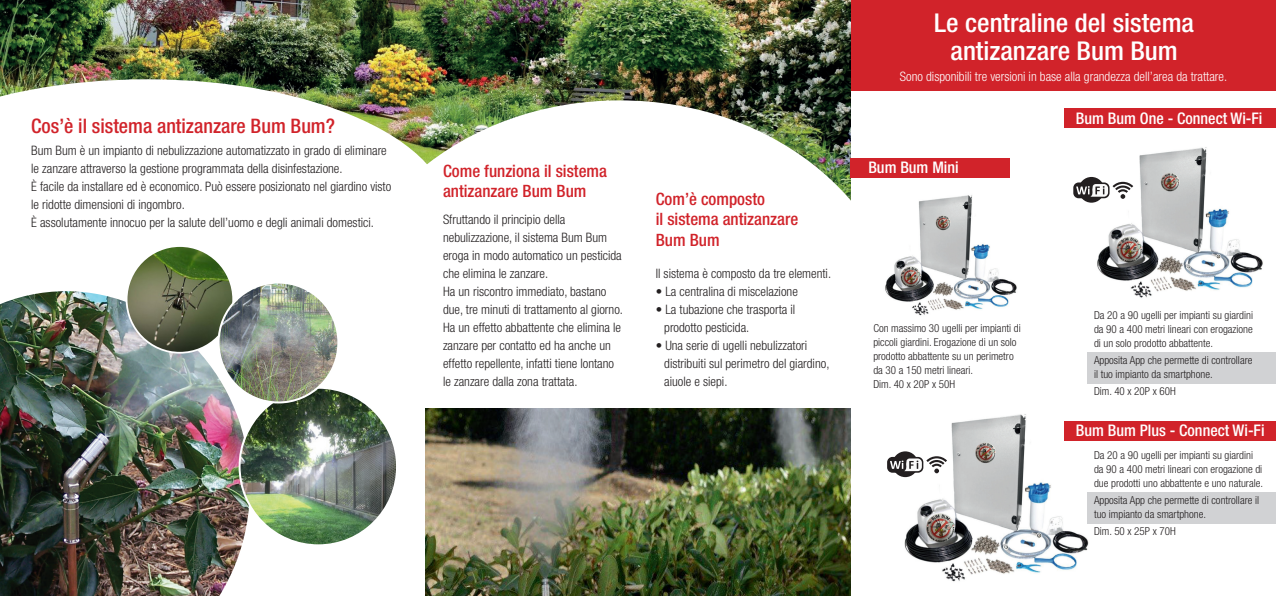
<style>
.page{position:relative;width:1276px;height:596px;background:#fff}
.page>*{position:absolute;margin:0;border:0;box-sizing:border-box;transform-origin:0 0}
.t1{font:500 condensed 25.9px "Helvetica Neue LT Std";color:#fff;scale:1.04 1}
.t2{font:500 condensed 20px "Helvetica Neue LT Std";color:#d1232a}
.t3{font:500 condensed 17px/20px "Helvetica Neue LT Std";color:#d1232a}
.t4{font:500 condensed 16px "Helvetica Neue LT Std";color:#fff}
.t5{font:300 condensed 13px/18px "Helvetica Neue LT Std";color:#231f20}
.t6{font:300 condensed 13px "Helvetica Neue LT Std";color:#fff}
.t7{font:300 condensed 11px/14px "Helvetica Neue LT Std";color:#231f20}
</style>
<div class="page">
<div style="left:1087px;top:492px;width:189px;height:31px;background:#d1d2d4"></div>
<div style="left:786px;top:0;width:490px;height:91px;background:#d1232a"></div>
<img style="left:0;top:0;width:850px;height:199px">
<img style="left:0;top:79px;width:449px;height:120px">
<div style="left:334px;top:100px;width:571px;height:485px;background:#fff;border-radius:50%"></div>
<img style="left:425px;top:408px;width:425px;height:187px">
<img style="left:0;top:291px;width:249px;height:304px">
<img style="left:127px;top:246px;width:106px;height:106px;border-radius:53px">
<div style="left:126px;top:245px;width:108px;height:108px;border:2px solid #fff;border-radius:50%"></div>
<img style="left:240px;top:387px;width:157px;height:158px;border-radius:79px">
<img style="left:219px;top:282px;width:119px;height:120px;border-radius:60px">
<div style="left:218px;top:281px;width:121px;height:122px;border:2px solid #fff;border-radius:50%"></div>
<div style="left:1064px;top:108px;width:212px;height:20px;background:#d1232a"></div>
<img style="left:1084px;top:147px;width:179px;height:151px">
<img style="left:889px;top:414px;width:214px;height:168px">
<div style="left:1064px;top:421px;width:212px;height:19px;background:#d1232a"></div>
<img style="left:885px;top:195px;width:132px;height:121px">
<div style="left:850px;top:158px;width:160px;height:20px;background:#d1232a"></div>
<div style="left:1087px;top:352px;width:189px;height:32px;background:#d1d2d4"></div>
<div style="left:1078px;top:177px;width:26px;height:25px;background:#231f20;border-radius:50%"></div>
<div style="left:1073px;top:182px;width:36px;height:16px;background:#231f20;border-radius:5px"></div>
<svg style="left:1076px;top:182px;width:57px;height:17px"></svg>
<svg style="left:892px;top:451px;width:26px;height:26px"></svg>
<div style="left:887px;top:456px;width:36px;height:16px;background:#231f20;border-radius:5px"></div>
<svg style="left:890px;top:456px;width:57px;height:17px"></svg>
<p class="t2" style="left:31px;top:114px;width:305px">Cos’è il sistema antizanzare Bum Bum?</p>
<p class="t5" style="left:31px;top:141px;width:357px">Bum Bum è un impianto di nebulizzazione automatizzato in grado di eliminare le zanzare attraverso la gestione programmata della disinfestazione.</p>
<p class="t5" style="left:31px;top:177px;width:362px">È facile da installare ed è economico. Può essere posizionato nel giardino visto le ridotte dimensioni di ingombro.</p>
<p class="t5" style="left:31px;top:213px;width:344px">È assolutamente innocuo per la salute dell’uomo e degli animali domestici.</p>
<p class="t3" style="left:443px;top:160px;width:165px">Come funziona il sistema antizanzare Bum Bum</p>
<p class="t5" style="left:443px;top:210px;width:180px">Sfruttando il principio della nebulizzazione, il sistema Bum Bum eroga in modo automatico un pesticida che elimina le zanzare.</p>
<p class="t5" style="left:443px;top:282px;width:181px">Ha un riscontro immediato, bastano due, tre minuti di trattamento al giorno.</p>
<p class="t5" style="left:443px;top:318px;width:180px">Ha un effetto abbattente che elimina le zanzare per contatto ed ha anche un effetto repellente, infatti tiene lontano le zanzare dalla zona trattata.</p>
<p class="t3" style="left:656px;top:189px;width:111px">Com’è composto</p>
<p class="t3" style="left:656px;top:209px;width:144px">il sistema antizanzare</p>
<p class="t3" style="left:656px;top:229px;width:65px">Bum Bum</p>
<p class="t5" style="left:656px;top:264px;width:177px">Il sistema è composto da tre elementi.</p>
<p class="t5" style="left:656px;top:282px;width:144px">• La centralina di miscelazione</p>
<p class="t5" style="left:664px;top:300px;width:133px;text-indent:-9px">• La tubazione che trasporta il prodotto pesticida.</p>
<p class="t5" style="left:664px;top:336px;width:167px;text-indent:-9px">• Una serie di ugelli nebulizzatori distribuiti sul perimetro del giardino, aiuole e siepi.</p>
<p class="t1" style="left:934px;top:8px;width:251px">Le centraline del sistema</p>
<p class="t1" style="left:950px;top:35px;width:220px">antizanzare Bum Bum</p>
<p class="t6" style="left:900px;top:69px;width:329px">Sono disponibili tre versioni in base alla grandezza dell’area da trattare.</p>
<p class="t4" style="left:1076px;top:108px;width:188px">Bum Bum One - Connect Wi-Fi</p>
<p class="t4" style="left:868px;top:158px;width:92px">Bum Bum Mini</p>
<p class="t7" style="left:873px;top:320px;width:149px">Con massimo 30 ugelli per impianti di piccoli giardini. Erogazione di un solo prodotto abbattente su un perimetro da 30 a 150 metri lineari.</p>
<p class="t7" style="left:873px;top:376px;width:83px">Dim. 40 x 20P x 50H</p>
<p class="t7" style="left:1094px;top:307px;width:161px;text-align:justify">Da 20 a 90 ugelli per impianti su giardini da 90 a 400 metri lineari con erogazione di un solo prodotto abbattente.</p>
<p class="t7" style="left:1094px;top:352px;width:160px">Apposita App che permette di controllare il tuo impianto da smartphone.</p>
<p class="t7" style="left:1094px;top:383px;width:83px">Dim. 40 x 20P x 60H</p>
<p class="t4" style="left:1076px;top:420px;width:190px">Bum Bum Plus - Connect Wi-Fi</p>
<p class="t7" style="left:1094px;top:448px;width:170px">Da 20 a 90 ugelli per impianti su giardini da 90 a 400 metri lineari con erogazione di due prodotti uno abbattente e uno naturale.</p>
<p class="t7" style="left:1094px;top:493px;width:167px">Apposita App che permette di controllare il tuo impianto da smartphone.</p>
<p class="t7" style="left:1094px;top:524px;width:83px">Dim. 50 x 25P x 70H</p>
</div>
